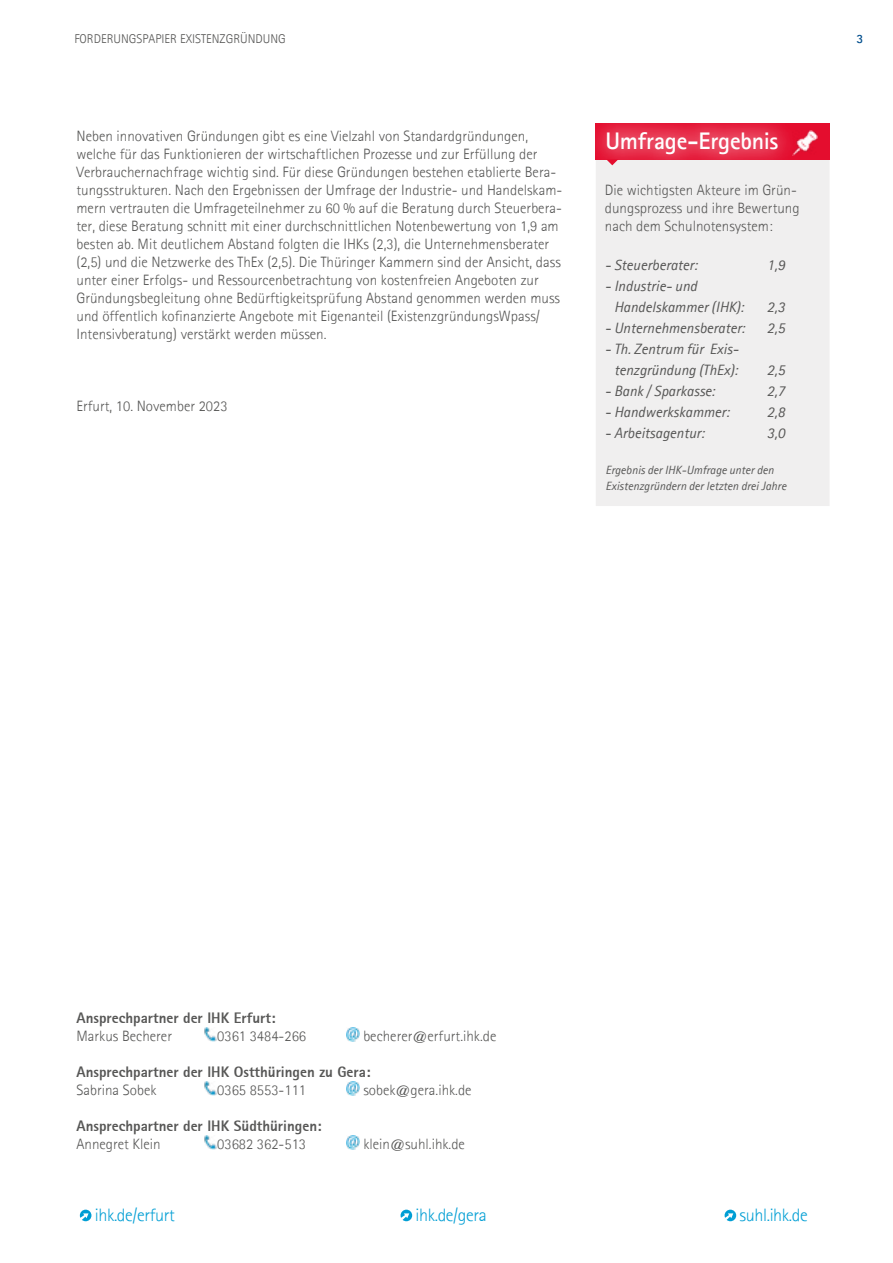
<style>
.page{position:relative;width:893px;height:1263px;background:#fff}
.page>*{position:absolute;margin:0;border:0;box-sizing:border-box;transform-origin:0 0}
.t1{font:700 24px "Agfa Rotis Sans Serif";letter-spacing:-.01em;color:#fff}
.t2{font:300 18px "Agfa Rotis Sans Serif";letter-spacing:-.02em;color:#009ed4}
.t3{font:300 15px/18px "Agfa Rotis Sans Serif";color:#575756}
.t4{font:italic 15px/21px "Agfa Rotis Sans Serif";color:#575756}
.t5{font:800 15px "Agfa Rotis Sans Serif";color:#575756}
.t6{font:300 12.75px "Agfa Rotis Sans Serif";color:#575756}
.t7{font:700 12.75px "Agfa Rotis Sans Serif";color:#004e8d}
.t8{font:italic 12px/16.5px "Agfa Rotis Sans Serif";color:#575756}
</style>
<div class="page">
<svg style="left:80px;top:1209px;width:11px;height:12px"></svg>
<svg style="left:401px;top:1209px;width:11px;height:12px"></svg>
<svg style="left:725px;top:1209px;width:11px;height:12px"></svg>
<svg style="left:204px;top:1028px;width:13px;height:13px"></svg>
<svg style="left:347px;top:1028px;width:13px;height:13px"></svg>
<svg style="left:204px;top:1082px;width:13px;height:13px"></svg>
<svg style="left:347px;top:1082px;width:13px;height:13px"></svg>
<svg style="left:204px;top:1136px;width:13px;height:13px"></svg>
<svg style="left:347px;top:1136px;width:13px;height:13px"></svg>
<div style="left:596px;top:160px;width:233px;height:345px;background:#f0efef"></div>
<div style="left:595px;top:123px;width:235px;height:36px;background:#e40d2e"></div>
<div style="left:579px;top:106px;width:225px;height:74px;background:#fff;opacity:.35"></div>
<div style="left:588px;top:113px;width:208px;height:58px;background:#fff;opacity:.75"></div>
<svg style="left:606px;top:159px;width:12px;height:6px"></svg>
<img style="left:792px;top:130px;width:26px;height:26px">
<p class="t6" style="left:74px;top:31px;width:213px">FORDERUNGSPAPIER EXISTENZGRÜNDUNG</p>
<p class="t3" style="left:77px;top:127px;width:487px">Neben innovativen Gründungen gibt es eine Vielzahl von Standardgründungen, welche für das Funktionieren der wirtschaftlichen Prozesse und zur Erfüllung der Verbrauchernachfrage wichtig sind. Für diese Gründungen bestehen etablierte Bera&shy;tungsstrukturen. Nach den Ergebnissen der Umfrage der Industrie- und Handelskam&shy;mern vertrauten die Umfrageteilnehmer zu 60 % auf die Beratung durch Steuerbera&shy;ter, diese Beratung schnitt mit einer durchschnittlichen Notenbewertung von 1,9 am besten ab. Mit deutlichem Abstand folgten die IHKs (2,3), die Unternehmensberater (2,5) und die Netzwerke des ThEx (2,5). Die Thüringer Kammern sind der Ansicht, dass unter einer Erfolgs- und Ressourcenbetrachtung von kostenfreien Angeboten zur Gründungsbegleitung ohne Bedürftigkeitsprüfung Abstand genommen werden muss und öffentlich kofinanzierte Angebote mit Eigenanteil (ExistenzgründungsWpass/ Intensivberatung) verstärkt werden müssen.</p>
<p class="t3" style="left:77px;top:397px;width:153px">Erfurt, 10. November 2023</p>
<h1 class="t1" style="left:605px;top:126px;width:174px">Umfrage-Ergebnis</h1>
<p class="t3" style="left:605px;top:181px;width:196px">Die wichtigsten Akteure im Grün&shy;dungsprozess und ihre Bewertung nach dem Schulnotensystem:</p>
<p class="t4" style="left:605px;top:255px;width:94px">- Steuerberater:</p>
<p class="t4" style="left:767px;top:255px;width:20px">1,9</p>
<p class="t4" style="left:614px;top:276px;width:131px;text-indent:-9px">- Industrie- und<br>Handelskammer (IHK):</p>
<p class="t4" style="left:767px;top:297px;width:20px">2,3</p>
<p class="t4" style="left:605px;top:318px;width:141px">- Unternehmensberater:</p>
<p class="t4" style="left:767px;top:318px;width:20px">2,5</p>
<p class="t4" style="left:605px;top:339px;width:135px;text-align:center">- Th. Zentrum für Exis&shy;tenzgründung (ThEx):</p>
<p class="t4" style="left:767px;top:360px;width:20px">2,5</p>
<p class="t4" style="left:605px;top:381px;width:111px">- Bank / Sparkasse:</p>
<p class="t4" style="left:767px;top:381px;width:20px">2,7</p>
<p class="t4" style="left:605px;top:402px;width:126px">- Handwerkskammer:</p>
<p class="t4" style="left:767px;top:402px;width:20px">2,8</p>
<p class="t4" style="left:605px;top:423px;width:101px">- Arbeitsagentur:</p>
<p class="t4" style="left:767px;top:423px;width:20px">3,0</p>
<p class="t8" style="left:605px;top:461px;width:182px">Ergebnis der IHK-Umfrage unter den<br>Existenzgründern der letzten drei Jahre</p>
<p class="t7" style="left:856px;top:31px;width:8px">3</p>
<p class="t5" style="left:77px;top:1009px;width:200px">Ansprechpartner der IHK Erfurt:</p>
<p class="t3" style="left:77px;top:1027px;width:97px">Markus Becherer</p>
<p class="t3" style="left:217px;top:1027px;width:90px">0361 3484-266</p>
<p class="t3" style="left:363px;top:1027px;width:135px">becherer@erfurt.ihk.de</p>
<p class="t5" style="left:77px;top:1063px;width:295px">Ansprechpartner der IHK Ostthüringen zu Gera:</p>
<p class="t3" style="left:77px;top:1081px;width:81px">Sabrina Sobek</p>
<p class="t3" style="left:217px;top:1081px;width:90px">0365 8553-111</p>
<p class="t3" style="left:363px;top:1081px;width:110px">sobek@gera.ihk.de</p>
<p class="t5" style="left:77px;top:1117px;width:247px">Ansprechpartner der IHK Südthüringen:</p>
<p class="t3" style="left:77px;top:1135px;width:86px">Annegret Klein</p>
<p class="t3" style="left:217px;top:1135px;width:90px">03682 362-513</p>
<p class="t3" style="left:363px;top:1135px;width:103px">klein@suhl.ihk.de</p>
<p class="t2" style="left:95px;top:1204px;width:82px">ihk.de/erfurt</p>
<p class="t2" style="left:415px;top:1204px;width:73px">ihk.de/gera</p>
<p class="t2" style="left:739px;top:1204px;width:70px">suhl.ihk.de</p>
</div>
